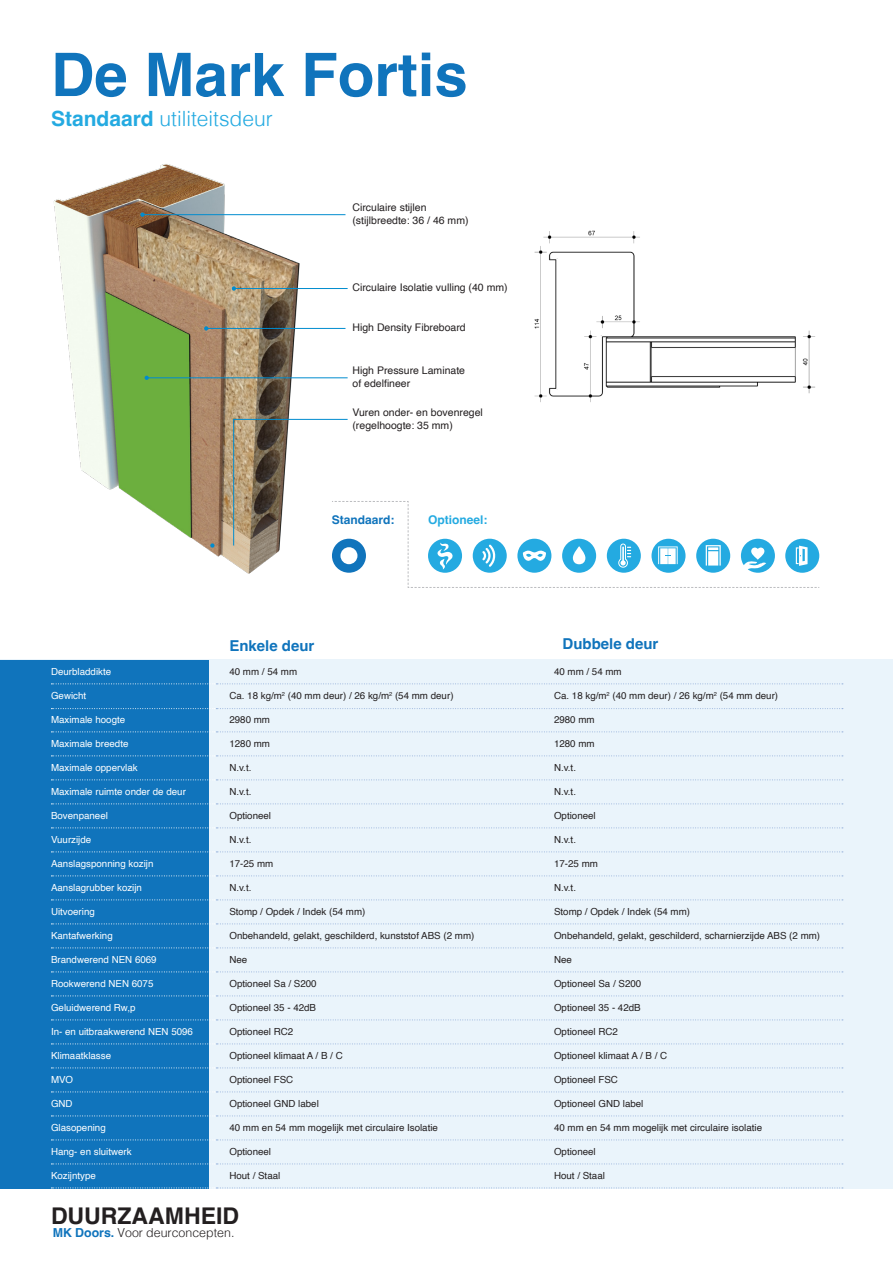
<style>
.page{position:relative;width:893px;height:1263px;background:#fff}
.page>*{position:absolute;margin:0;border:0;box-sizing:border-box;transform-origin:0 0}
.t1{font:700 60px "Helvetica";color:#1074bc}
.t2{font:700 23.1px "Helvetica";color:#231f20}
.t3{font:300 21px "Helvetica";color:#24aae1}
.t4{font:700 15px "Helvetica";color:#1074bc}
.t5{font:300 12.45px "Helvetica";color:#231f20}
.t6{font:700 12px "Helvetica";color:#1074bc}
.t7{font:700 12px "Helvetica";color:#24aae1}
.t8{font:10.5px "Helvetica";color:#231f20}
.t9{font:9.75px "Helvetica";color:#231f20}
.t10{font:9.75px "Helvetica";color:#fff}
.s1{font-weight:700}
.s2{font-weight:700;color:#1074bc}
</style>
<div class="page">
<div style="left:0;top:659px;width:893px;height:529px;background:#eaf4fb"></div>
<div style="left:0;top:660px;width:209px;height:528px;background:#1074bc"></div>
<img style="left:534px;top:230px;width:281px;height:172px">
<img style="left:53px;top:164px;width:252px;height:399px">
<svg style="left:204px;top:326px;width:4px;height:5px"></svg>
<svg style="left:232px;top:286px;width:4px;height:5px"></svg>
<svg style="left:210px;top:543px;width:5px;height:5px"></svg>
<hr style="left:206px;top:328px;width:139px;height:1px;background:#008ccf">
<hr style="left:234px;top:288px;width:114px;height:1px;background:#008ccf">
<svg style="left:145px;top:376px;width:4px;height:4px"></svg>
<hr style="left:147px;top:377px;width:201px;height:1px;background:#008ccf">
<svg style="left:140px;top:213px;width:5px;height:4px"></svg>
<hr style="left:142px;top:214px;width:203px;height:1px;background:#008ccf">
<svg style="left:233px;top:419px;width:587px;height:169px"></svg>
<svg style="left:51px;top:683px;width:792px;height:1px"></svg>
<svg style="left:51px;top:708px;width:792px;height:1px"></svg>
<svg style="left:51px;top:731px;width:792px;height:1px"></svg>
<svg style="left:51px;top:755px;width:792px;height:1px"></svg>
<svg style="left:51px;top:779px;width:792px;height:1px"></svg>
<svg style="left:51px;top:803px;width:792px;height:1px"></svg>
<svg style="left:51px;top:827px;width:792px;height:1px"></svg>
<svg style="left:51px;top:851px;width:792px;height:1px"></svg>
<svg style="left:51px;top:875px;width:792px;height:1px"></svg>
<svg style="left:51px;top:899px;width:792px;height:1px"></svg>
<svg style="left:51px;top:923px;width:792px;height:1px"></svg>
<svg style="left:51px;top:947px;width:792px;height:1px"></svg>
<svg style="left:51px;top:971px;width:792px;height:1px"></svg>
<svg style="left:51px;top:995px;width:792px;height:1px"></svg>
<svg style="left:51px;top:1019px;width:792px;height:1px"></svg>
<svg style="left:51px;top:1043px;width:792px;height:1px"></svg>
<svg style="left:51px;top:1067px;width:792px;height:1px"></svg>
<svg style="left:51px;top:1091px;width:792px;height:1px"></svg>
<svg style="left:51px;top:1115px;width:792px;height:1px"></svg>
<svg style="left:51px;top:1139px;width:792px;height:1px"></svg>
<svg style="left:51px;top:1163px;width:792px;height:1px"></svg>
<svg style="left:51px;top:1187px;width:792px;height:1px"></svg>
<p class="t1" style="left:51px;top:38px;width:418px">De Mark Fortis</p>
<p class="t3" style="left:51px;top:101px;width:223px"><span class="s1">Standaard</span> utiliteitsdeur</p>
<p class="t8" style="left:352px;top:199px;width:76px">Circulaire stijlen</p>
<p class="t8" style="left:352px;top:212px;width:118px">(stijlbreedte: 36 / 46 mm)</p>
<p class="t8" style="left:352px;top:279px;width:157px">Circulaire Isolatie vulling (40 mm)</p>
<p class="t8" style="left:352px;top:319px;width:115px">High Density Fibreboard</p>
<p class="t8" style="left:352px;top:362px;width:114px">High Pressure Laminate</p>
<p class="t8" style="left:352px;top:375px;width:59px">of edelfineer</p>
<p class="t8" style="left:352px;top:404px;width:132px">Vuren onder- en bovenregel</p>
<p class="t8" style="left:352px;top:417px;width:102px">(regelhoogte: 35 mm)</p>
<p class="t6" style="left:332px;top:512px;width:64px">Standaard:</p>
<p class="t7" style="left:428px;top:512px;width:61px">Optioneel:</p>
<p class="t10" style="left:51px;top:664px;width:62px">Deurbladdikte</p>
<p class="t10" style="left:51px;top:688px;width:37px">Gewicht</p>
<p class="t10" style="left:51px;top:712px;width:76px">Maximale hoogte</p>
<p class="t10" style="left:51px;top:736px;width:79px">Maximale breedte</p>
<p class="t10" style="left:51px;top:760px;width:88px">Maximale oppervlak</p>
<p class="t10" style="left:51px;top:784px;width:136px">Maximale ruimte onder de deur</p>
<p class="t10" style="left:51px;top:808px;width:58px">Bovenpaneel</p>
<p class="t10" style="left:51px;top:832px;width:42px">Vuurzijde</p>
<p class="t10" style="left:51px;top:856px;width:104px">Aanslagsponning kozijn</p>
<p class="t10" style="left:51px;top:880px;width:93px">Aanslagrubber kozijn</p>
<p class="t10" style="left:51px;top:904px;width:45px">Uitvoering</p>
<p class="t10" style="left:51px;top:928px;width:63px">Kantafwerking</p>
<p class="t10" style="left:51px;top:952px;width:107px">Brandwerend NEN 6069</p>
<p class="t10" style="left:51px;top:976px;width:104px">Rookwerend NEN 6075</p>
<p class="t10" style="left:51px;top:1000px;width:86px">Geluidwerend Rw,p</p>
<p class="t10" style="left:51px;top:1024px;width:143px">In- en uitbraakwerend NEN 5096</p>
<p class="t10" style="left:51px;top:1048px;width:62px">Klimaatklasse</p>
<p class="t10" style="left:51px;top:1072px;width:24px">MVO</p>
<p class="t10" style="left:51px;top:1096px;width:23px">GND</p>
<p class="t10" style="left:51px;top:1120px;width:56px">Glasopening</p>
<p class="t10" style="left:51px;top:1144px;width:82px">Hang- en sluitwerk</p>
<p class="t10" style="left:51px;top:1168px;width:46px">Kozijntype</p>
<p class="t4" style="left:229px;top:636px;width:87px">Enkele deur</p>
<p class="t4" style="left:562px;top:635px;width:97px">Dubbele deur</p>
<p class="t9" style="left:229px;top:664px;width:69px">40 mm / 54 mm</p>
<p class="t9" style="left:229px;top:688px;width:226px">Ca. 18 kg/m<sup>2</sup> (40 mm deur) / 26 kg/m<sup>2</sup> (54 mm deur)</p>
<p class="t9" style="left:229px;top:712px;width:42px">2980 mm</p>
<p class="t9" style="left:229px;top:736px;width:42px">1280 mm</p>
<p class="t9" style="left:229px;top:760px;width:24px">N.v.t.</p>
<p class="t9" style="left:229px;top:784px;width:24px">N.v.t.</p>
<p class="t9" style="left:229px;top:808px;width:43px">Optioneel</p>
<p class="t9" style="left:229px;top:832px;width:24px">N.v.t.</p>
<p class="t9" style="left:229px;top:856px;width:45px">17-25 mm</p>
<p class="t9" style="left:229px;top:880px;width:24px">N.v.t.</p>
<p class="t9" style="left:229px;top:904px;width:138px">Stomp / Opdek / Indek (54 mm)</p>
<p class="t9" style="left:229px;top:928px;width:246px">Onbehandeld, gelakt, geschilderd, kunststof ABS (2 mm)</p>
<p class="t9" style="left:229px;top:952px;width:19px">Nee</p>
<p class="t9" style="left:229px;top:976px;width:89px">Optioneel Sa / S200</p>
<p class="t9" style="left:229px;top:1000px;width:88px">Optioneel 35 - 42dB</p>
<p class="t9" style="left:229px;top:1024px;width:65px">Optioneel RC2</p>
<p class="t9" style="left:229px;top:1048px;width:115px">Optioneel klimaat A / B / C</p>
<p class="t9" style="left:229px;top:1072px;width:65px">Optioneel FSC</p>
<p class="t9" style="left:229px;top:1096px;width:91px">Optioneel GND label</p>
<p class="t9" style="left:229px;top:1120px;width:210px">40 mm en 54 mm mogelijk met circulaire Isolatie</p>
<p class="t9" style="left:229px;top:1144px;width:43px">Optioneel</p>
<p class="t9" style="left:229px;top:1168px;width:52px">Hout / Staal</p>
<p class="t9" style="left:554px;top:664px;width:69px">40 mm / 54 mm</p>
<p class="t9" style="left:554px;top:688px;width:226px">Ca. 18 kg/m<sup>2</sup> (40 mm deur) / 26 kg/m<sup>2</sup> (54 mm deur)</p>
<p class="t9" style="left:554px;top:712px;width:42px">2980 mm</p>
<p class="t9" style="left:554px;top:736px;width:42px">1280 mm</p>
<p class="t9" style="left:554px;top:760px;width:24px">N.v.t.</p>
<p class="t9" style="left:554px;top:784px;width:24px">N.v.t.</p>
<p class="t9" style="left:554px;top:808px;width:43px">Optioneel</p>
<p class="t9" style="left:554px;top:832px;width:24px">N.v.t.</p>
<p class="t9" style="left:554px;top:856px;width:45px">17-25 mm</p>
<p class="t9" style="left:554px;top:880px;width:24px">N.v.t.</p>
<p class="t9" style="left:554px;top:904px;width:138px">Stomp / Opdek / Indek (54 mm)</p>
<p class="t9" style="left:554px;top:928px;width:268px">Onbehandeld, gelakt, geschilderd, scharnierzijde ABS (2 mm)</p>
<p class="t9" style="left:554px;top:952px;width:19px">Nee</p>
<p class="t9" style="left:554px;top:976px;width:89px">Optioneel Sa / S200</p>
<p class="t9" style="left:554px;top:1000px;width:88px">Optioneel 35 - 42dB</p>
<p class="t9" style="left:554px;top:1024px;width:65px">Optioneel RC2</p>
<p class="t9" style="left:554px;top:1048px;width:115px">Optioneel klimaat A / B / C</p>
<p class="t9" style="left:554px;top:1072px;width:65px">Optioneel FSC</p>
<p class="t9" style="left:554px;top:1096px;width:91px">Optioneel GND label</p>
<p class="t9" style="left:554px;top:1120px;width:210px">40 mm en 54 mm mogelijk met circulaire isolatie</p>
<p class="t9" style="left:554px;top:1144px;width:43px">Optioneel</p>
<p class="t9" style="left:554px;top:1168px;width:52px">Hout / Staal</p>
<h2 class="t2" style="left:51px;top:1202px;width:190px">DUURZAAMHEID</h2>
<p class="t5" style="left:53px;top:1222px;width:183px"><span class="s2">MK Doors.</span> Voor deurconcepten.</p>
</div>
